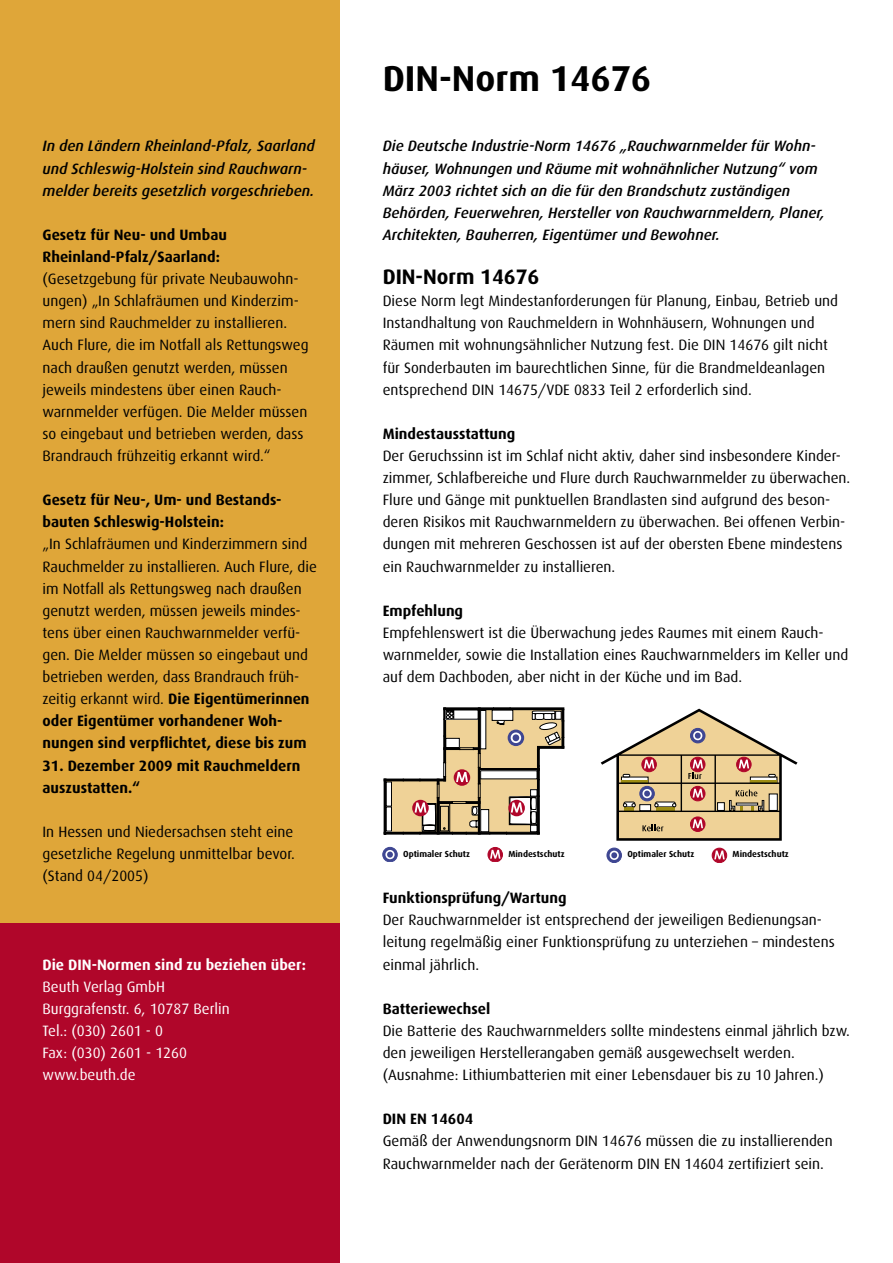
<style>
.page{position:relative;width:893px;height:1263px;background:#fff}
.page>*{position:absolute;margin:0;border:0;box-sizing:border-box;transform-origin:0 0}
.Headline_1{font:700 36px "Dax";color:#000}
.Headline_2{font:700 21px "Dax";color:#000}
.Copytext{font:15px/22px "Dax";color:#000}
.Lead__Einleser{font:italic 500 15px/22px "Dax";color:#000}
.Subhead_1{font:700 15px/22px "Dax";color:#000}
.Copytext-2{font:15px "Dax";color:#fff}
.Copytext-3{font:700 15px/22px "Dax";color:#000}
.Copytext-4{font:700 15px "Dax";color:#fff}
.t1{font:700 8.85px "Dax";color:#000}
.s1{font-weight:700}
</style>
<div class="page">
<div style="left:0;top:0;width:340px;height:1263px;background:#dfa639"></div>
<div style="left:0;top:923px;width:340px;height:340px;background:#b0062a"></div>
<svg style="left:384px;top:708px;width:180px;height:126px"></svg>
<svg style="left:488px;top:847px;width:14px;height:15px"></svg>
<div style="left:488px;top:847px;width:14px;height:15px;border:1px solid #b0062a;border-radius:50%"></div>
<svg style="left:490px;top:850px;width:10px;height:9px"></svg>
<div style="left:383px;top:847px;width:14px;height:15px;background:#3e4692;border-radius:50%"></div>
<div style="left:383px;top:847px;width:14px;height:15px;border:1px solid #3e4692;border-radius:50%"></div>
<svg style="left:385px;top:850px;width:10px;height:9px"></svg>
<svg style="left:712px;top:848px;width:15px;height:15px"></svg>
<div style="left:712px;top:848px;width:15px;height:15px;border:1px solid #b0062a;border-radius:50%"></div>
<svg style="left:714px;top:850px;width:11px;height:9px"></svg>
<svg style="left:601px;top:709px;width:196px;height:132px"></svg>
<svg style="left:607px;top:848px;width:14px;height:14px"></svg>
<div style="left:607px;top:848px;width:14px;height:15px;border:1px solid #3e4692;border-radius:50%"></div>
<svg style="left:610px;top:851px;width:9px;height:9px"></svg>
<p class="Lead__Einleser" style="left:43px;top:135px;width:274px">In den Ländern Rheinland-Pfalz, Saarland und Schleswig-Holstein sind Rauchwarn&shy;melder bereits gesetzlich vorgeschrieben.</p>
<p class="Subhead_1" style="left:43px;top:224px;width:186px">Gesetz für Neu- und Umbau</p>
<p class="Subhead_1" style="left:43px;top:246px;width:179px">Rheinland-Pfalz/Saarland:</p>
<p class="Copytext" style="left:43px;top:268px;width:268px">(Gesetzgebung für private Neubauwohn&shy;ungen) „In Schlafräumen und Kinderzim&shy;mern sind Rauchmelder zu installieren.<br>Auch Flure, die im Notfall als Rettungsweg nach draußen genutzt werden, müssen jeweils mindestens über einen Rauch&shy;warnmelder verfügen. Die Melder müssen so eingebaut und betrieben werden, dass Brandrauch frühzeitig erkannt wird.“</p>
<p class="Subhead_1" style="left:43px;top:489px;width:240px">Gesetz für Neu-, Um- und Bestands&shy;bauten Schleswig-Holstein:</p>
<p class="Copytext" style="left:43px;top:533px;width:276px">„In Schlafräumen und Kinderzimmern sind Rauchmelder zu installieren. Auch Flure, die im Notfall als Rettungsweg nach draußen genutzt werden, müssen jeweils mindes&shy;tens über einen Rauchwarnmelder verfü&shy;gen. Die Melder müssen so eingebaut und betrieben werden, dass Brandrauch früh&shy;zeitig erkannt wird. <span class="s1">Die Eigentümerinnen oder Eigentümer vorhandener Woh&shy;nungen sind verpflichtet, diese bis zum</span></p>
<p class="Copytext-3" style="left:43px;top:754px;width:259px">31. Dezember 2009 mit Rauchmeldern auszustatten.“</p>
<p class="Copytext" style="left:43px;top:821px;width:254px">In Hessen und Niedersachsen steht eine gesetzliche Regelung unmittelbar bevor.</p>
<p class="Copytext" style="left:43px;top:865px;width:108px">(Stand 04/2005)</p>
<p class="Copytext-4" style="left:43px;top:956px;width:265px">Die DIN-Normen sind zu beziehen über:</p>
<p class="Copytext-2" style="left:43px;top:978px;width:124px">Beuth Verlag GmbH</p>
<p class="Copytext-2" style="left:43px;top:1000px;width:189px">Burggrafenstr. 6, 10787 Berlin</p>
<p class="Copytext-2" style="left:43px;top:1022px;width:122px">Tel.: (030) 2601 - 0</p>
<p class="Copytext-2" style="left:43px;top:1044px;width:146px">Fax: (030) 2601 - 1260</p>
<p class="Copytext-2" style="left:43px;top:1067px;width:95px">www.beuth.de</p>
<p class="Headline_1" style="left:383px;top:59px;width:270px">DIN-Norm 14676</p>
<p class="Lead__Einleser" style="left:383px;top:135px;width:444px">Die Deutsche Industrie-Norm 14676 „Rauchwarnmelder für Wohn&shy;häuser, Wohnungen und Räume mit wohnähnlicher Nutzung“ vom März 2003 richtet sich an die für den Brandschutz zuständigen Behörden, Feuerwehren, Hersteller von Rauchwarnmeldern, Planer, Architekten, Bauherren, Eigentümer und Bewohner.</p>
<p class="Headline_2" style="left:383px;top:265px;width:158px">DIN-Norm 14676</p>
<p class="Copytext" style="left:383px;top:290px;width:457px">Diese Norm legt Mindestanforderungen für Planung, Einbau, Betrieb und Instandhaltung von Rauchmeldern in Wohnhäusern, Wohnungen und Räumen mit wohnungsähnlicher Nutzung fest. Die DIN 14676 gilt nicht für Sonderbauten im baurechtlichen Sinne, für die Brandmeldeanlagen entsprechend DIN 14675/VDE 0833 Teil 2 erforderlich sind.</p>
<p class="Subhead_1" style="left:383px;top:423px;width:134px">Mindestausstattung</p>
<p class="Copytext" style="left:383px;top:445px;width:469px">Der Geruchssinn ist im Schlaf nicht aktiv, daher sind insbesondere Kinder&shy;zimmer, Schlafbereiche und Flure durch Rauchwarnmelder zu überwachen.</p>
<p class="Copytext" style="left:383px;top:489px;width:464px">Flure und Gänge mit punktuellen Brandlasten sind aufgrund des beson&shy;deren Risikos mit Rauchwarnmeldern zu überwachen. Bei offenen Verbin&shy;dungen mit mehreren Geschossen ist auf der obersten Ebene mindestens ein Rauchwarnmelder zu installieren.</p>
<p class="Subhead_1" style="left:383px;top:600px;width:82px">Empfehlung</p>
<p class="Copytext" style="left:383px;top:622px;width:467px">Empfehlenswert ist die Überwachung jedes Raumes mit einem Rauch&shy;warnmelder, sowie die Installation eines Rauchwarnmelders im Keller und auf dem Dachboden, aber nicht in der Küche und im Bad.</p>
<p class="t1" style="left:403px;top:849px;width:68px">Optimaler Schutz</p>
<p class="t1" style="left:508px;top:849px;width:58px">Mindestschutz</p>
<p class="t1" style="left:627px;top:849px;width:68px">Optimaler Schutz</p>
<p class="t1" style="left:733px;top:849px;width:58px">Mindestschutz</p>
<p class="Subhead_1" style="left:383px;top:887px;width:185px">Funktionsprüfung/Wartung</p>
<p class="Copytext" style="left:383px;top:909px;width:454px">Der Rauchwarnmelder ist entsprechend der jeweiligen Bedienungsan&shy;leitung regelmäßig einer Funktionsprüfung zu unterziehen – mindestens einmal jährlich.</p>
<p class="Subhead_1" style="left:383px;top:998px;width:109px">Batteriewechsel</p>
<p class="Copytext" style="left:383px;top:1020px;width:469px">Die Batterie des Rauchwarnmelders sollte mindestens einmal jährlich bzw. den jeweiligen Herstellerangaben gemäß ausgewechselt werden. (Ausnahme: Lithiumbatterien mit einer Lebensdauer bis zu 10 Jahren.)</p>
<p class="Subhead_1" style="left:383px;top:1108px;width:92px">DIN EN 14604</p>
<p class="Copytext" style="left:383px;top:1130px;width:451px">Gemäß der Anwendungsnorm DIN 14676 müssen die zu installierenden<br>Rauchwarnmelder nach der Gerätenorm DIN EN 14604 zertifiziert sein.</p>
</div>
